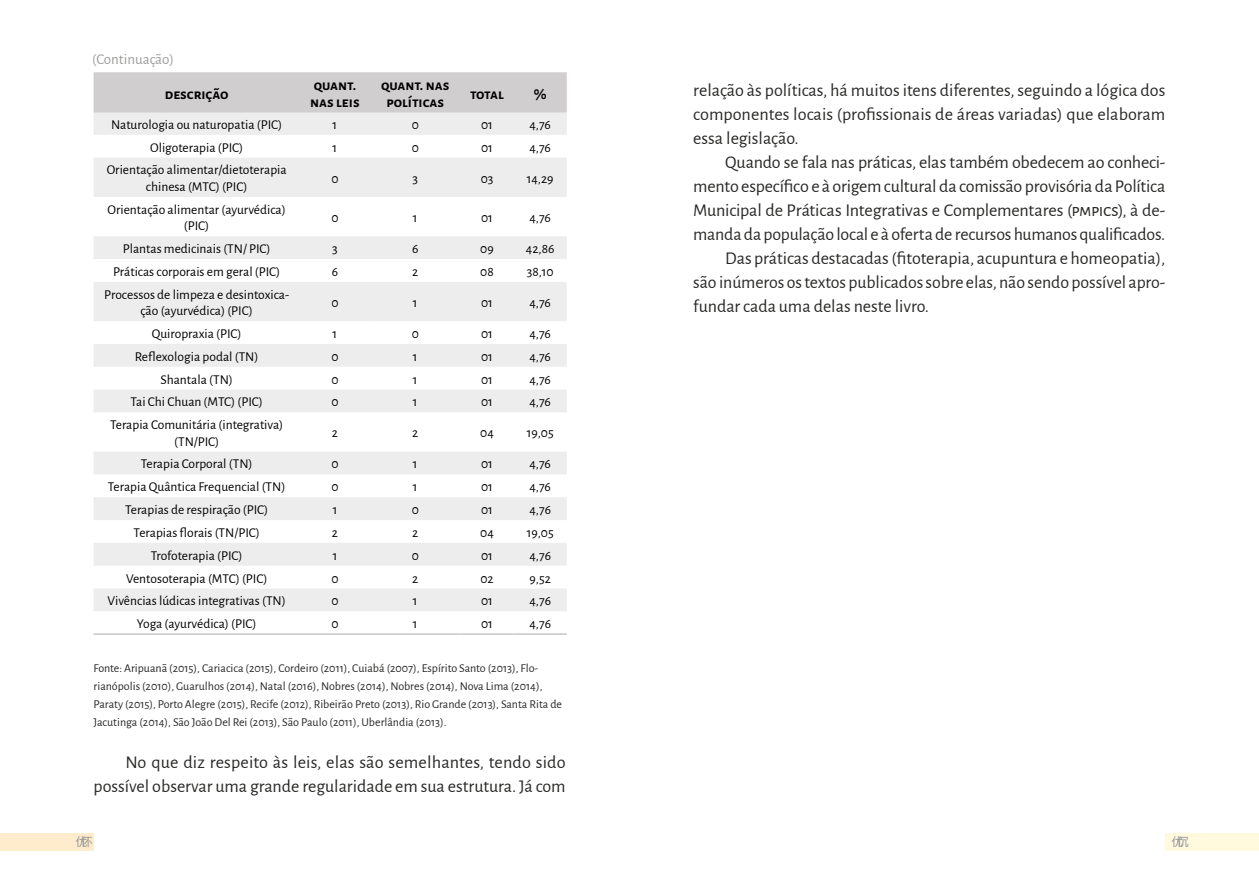
<style>
.page{position:relative;width:1259px;height:893px;background:#fff}
.page>*{position:absolute;margin:0;border:0;box-sizing:border-box;transform-origin:0 0}
.t1{font:18px/24px "Alegreya Sans";letter-spacing:-.005em;color:#282827;text-align:right}
.t2{font:700 15px/16.5px "Alegreya Sans";letter-spacing:-.005em;color:#000}
.t3{font:15px "Alegreya Sans";color:#9d9d9c}
.t4{font:13.5px/16.5px "Alegreya Sans";color:#000;text-align:center}
.t5{font:12px/18px "Alegreya Sans";color:#282827}
.t6{font:12px "Droid Sans Fallback";color:#9d9d9c}
</style>
<div class="page">
<div style="left:0;top:833px;width:94px;height:17px;background:#ffeccc"></div>
<div style="left:1165px;top:833px;width:94px;height:17px;background:#fff9de"></div>
<div style="left:94px;top:72px;width:473px;height:41px;background:#d0cece"></div>
<svg style="left:94px;top:113px;width:473px;height:498px;fill:#ededed"></svg>
<hr style="left:94px;top:633px;width:206px;height:2px;background:#c6c6c6">
<hr style="left:300px;top:633px;width:70px;height:2px;background:#c6c6c6">
<hr style="left:370px;top:633px;width:90px;height:2px;background:#c6c6c6">
<hr style="left:460px;top:633px;width:53px;height:2px;background:#c6c6c6">
<hr style="left:513px;top:633px;width:54px;height:2px;background:#c6c6c6">
<p class="t3" style="left:92px;top:49px;width:83px">(Continuação)</p>
<p class="t2" style="left:165px;top:84px;width:65px">DESCRIÇÃO</p>
<p class="t2" style="left:310px;top:76px;width:51px">QUANT.<br>NAS LEIS</p>
<p class="t2" style="left:381px;top:76px;width:70px;text-align:center">QUANT. NAS<br>POLÍTICAS</p>
<p class="t2" style="left:470px;top:84px;width:35px">TOTAL</p>
<p class="t2" style="left:534px;top:86px;width:14px">%</p>
<p class="t4" style="left:111px;top:116px;width:173px">Naturologia ou naturopatia (PIC)</p>
<p class="t4" style="left:333px;top:116px;width:6px">1</p>
<p class="t4" style="left:412px;top:116px;width:9px">0</p>
<p class="t4" style="left:481px;top:116px;width:13px">01</p>
<p class="t4" style="left:529px;top:116px;width:23px">4,76</p>
<p class="t4" style="left:150px;top:138px;width:95px">Oligoterapia (PIC)</p>
<p class="t4" style="left:333px;top:138px;width:6px">1</p>
<p class="t4" style="left:412px;top:138px;width:9px">0</p>
<p class="t4" style="left:481px;top:138px;width:13px">01</p>
<p class="t4" style="left:529px;top:138px;width:23px">4,76</p>
<p class="t4" style="left:107px;top:161px;width:181px">Orientação alimentar/dietoterapia chinesa (MTC) (PIC)</p>
<p class="t4" style="left:331px;top:169px;width:9px">0</p>
<p class="t4" style="left:412px;top:169px;width:7px">3</p>
<p class="t4" style="left:481px;top:169px;width:14px">03</p>
<p class="t4" style="left:527px;top:169px;width:28px">14,29</p>
<p class="t4" style="left:108px;top:200px;width:180px">Orientação alimentar (ayurvédica) (PIC)</p>
<p class="t4" style="left:331px;top:209px;width:9px">0</p>
<p class="t4" style="left:413px;top:209px;width:6px">1</p>
<p class="t4" style="left:481px;top:209px;width:13px">01</p>
<p class="t4" style="left:529px;top:209px;width:23px">4,76</p>
<p class="t4" style="left:123px;top:240px;width:150px">Plantas medicinais (TN/ PIC)</p>
<p class="t4" style="left:332px;top:240px;width:7px">3</p>
<p class="t4" style="left:412px;top:240px;width:8px">6</p>
<p class="t4" style="left:480px;top:240px;width:15px">09</p>
<p class="t4" style="left:526px;top:240px;width:30px">42,86</p>
<p class="t4" style="left:113px;top:263px;width:169px">Práticas corporais em geral (PIC)</p>
<p class="t4" style="left:332px;top:263px;width:8px">6</p>
<p class="t4" style="left:412px;top:263px;width:8px">2</p>
<p class="t4" style="left:480px;top:263px;width:15px">08</p>
<p class="t4" style="left:527px;top:263px;width:28px">38,10</p>
<p class="t4" style="left:104px;top:285px;width:187px">Processos de limpeza e desintoxica&shy;ção (ayurvédica) (PIC)</p>
<p class="t4" style="left:331px;top:294px;width:9px">0</p>
<p class="t4" style="left:413px;top:294px;width:6px">1</p>
<p class="t4" style="left:481px;top:294px;width:13px">01</p>
<p class="t4" style="left:529px;top:294px;width:23px">4,76</p>
<p class="t4" style="left:152px;top:325px;width:92px">Quiropraxia (PIC)</p>
<p class="t4" style="left:333px;top:325px;width:6px">1</p>
<p class="t4" style="left:412px;top:325px;width:9px">0</p>
<p class="t4" style="left:481px;top:325px;width:13px">01</p>
<p class="t4" style="left:529px;top:325px;width:23px">4,76</p>
<p class="t4" style="left:135px;top:347px;width:125px">Reflexologia podal (TN)</p>
<p class="t4" style="left:331px;top:347px;width:9px">0</p>
<p class="t4" style="left:413px;top:347px;width:6px">1</p>
<p class="t4" style="left:481px;top:347px;width:13px">01</p>
<p class="t4" style="left:529px;top:347px;width:23px">4,76</p>
<p class="t4" style="left:160px;top:370px;width:74px">Shantala (TN)</p>
<p class="t4" style="left:331px;top:370px;width:9px">0</p>
<p class="t4" style="left:413px;top:370px;width:6px">1</p>
<p class="t4" style="left:481px;top:370px;width:13px">01</p>
<p class="t4" style="left:529px;top:370px;width:23px">4,76</p>
<p class="t4" style="left:130px;top:393px;width:134px">Tai Chi Chuan (MTC) (PIC)</p>
<p class="t4" style="left:331px;top:393px;width:9px">0</p>
<p class="t4" style="left:413px;top:393px;width:6px">1</p>
<p class="t4" style="left:481px;top:393px;width:13px">01</p>
<p class="t4" style="left:529px;top:393px;width:23px">4,76</p>
<p class="t4" style="left:110px;top:416px;width:175px">Terapia Comunitária (integrativa) (TN/PIC)</p>
<p class="t4" style="left:332px;top:424px;width:8px">2</p>
<p class="t4" style="left:412px;top:424px;width:8px">2</p>
<p class="t4" style="left:480px;top:424px;width:15px">04</p>
<p class="t4" style="left:527px;top:424px;width:28px">19,05</p>
<p class="t4" style="left:141px;top:455px;width:113px">Terapia Corporal (TN)</p>
<p class="t4" style="left:331px;top:455px;width:9px">0</p>
<p class="t4" style="left:413px;top:455px;width:6px">1</p>
<p class="t4" style="left:481px;top:455px;width:13px">01</p>
<p class="t4" style="left:529px;top:455px;width:23px">4,76</p>
<p class="t4" style="left:108px;top:478px;width:179px">Terapia Quântica Frequencial (TN)</p>
<p class="t4" style="left:331px;top:478px;width:9px">0</p>
<p class="t4" style="left:413px;top:478px;width:6px">1</p>
<p class="t4" style="left:481px;top:478px;width:13px">01</p>
<p class="t4" style="left:529px;top:478px;width:23px">4,76</p>
<p class="t4" style="left:125px;top:501px;width:145px">Terapias de respiração (PIC)</p>
<p class="t4" style="left:333px;top:501px;width:6px">1</p>
<p class="t4" style="left:412px;top:501px;width:9px">0</p>
<p class="t4" style="left:481px;top:501px;width:13px">01</p>
<p class="t4" style="left:529px;top:501px;width:23px">4,76</p>
<p class="t4" style="left:134px;top:524px;width:128px">Terapias florais (TN/PIC)</p>
<p class="t4" style="left:332px;top:524px;width:8px">2</p>
<p class="t4" style="left:412px;top:524px;width:8px">2</p>
<p class="t4" style="left:480px;top:524px;width:15px">04</p>
<p class="t4" style="left:527px;top:524px;width:28px">19,05</p>
<p class="t4" style="left:151px;top:546px;width:93px">Trofoterapia (PIC)</p>
<p class="t4" style="left:333px;top:546px;width:6px">1</p>
<p class="t4" style="left:412px;top:546px;width:9px">0</p>
<p class="t4" style="left:481px;top:546px;width:13px">01</p>
<p class="t4" style="left:529px;top:546px;width:23px">4,76</p>
<p class="t4" style="left:126px;top:569px;width:143px">Ventosoterapia (MTC) (PIC)</p>
<p class="t4" style="left:331px;top:569px;width:9px">0</p>
<p class="t4" style="left:412px;top:569px;width:8px">2</p>
<p class="t4" style="left:480px;top:569px;width:15px">02</p>
<p class="t4" style="left:529px;top:569px;width:23px">9,52</p>
<p class="t4" style="left:108px;top:592px;width:180px">Vivências lúdicas integrativas (TN)</p>
<p class="t4" style="left:331px;top:592px;width:9px">0</p>
<p class="t4" style="left:413px;top:592px;width:6px">1</p>
<p class="t4" style="left:481px;top:592px;width:13px">01</p>
<p class="t4" style="left:529px;top:592px;width:23px">4,76</p>
<p class="t4" style="left:137px;top:615px;width:121px">Yoga (ayurvédica) (PIC)</p>
<p class="t4" style="left:331px;top:615px;width:9px">0</p>
<p class="t4" style="left:413px;top:615px;width:6px">1</p>
<p class="t4" style="left:481px;top:615px;width:13px">01</p>
<p class="t4" style="left:529px;top:615px;width:23px">4,76</p>
<p class="t5" style="left:94px;top:659px;width:470px">Fonte: Aripuanã (2015), Cariacica (2015), Cordeiro (2011), Cuiabá (2007), Espírito Santo (2013), Flo&shy;rianópolis (2010), Guarulhos (2014), Natal (2016), Nobres (2014), Nobres (2014), Nova Lima (2014), Paraty (2015), Porto Alegre (2015), Recife (2012), Ribeirão Preto (2013), Rio Grande (2013), Santa Rita de Jacutinga (2014), São João Del Rei (2013), São Paulo (2011), Uberlândia (2013).</p>
<h1 class="t1" style="left:94px;top:750px;width:474px">No que diz respeito às leis, elas são semelhantes, tendo sido possível observar uma grande regularidade em sua estrutura. Já com</h1>
<h1 class="t1" style="left:693px;top:78px;width:473px;text-align:justify">relação às políticas, há muitos itens diferentes, seguindo a lógica dos componentes locais (proissionais de áreas variadas) que elaboram essa legislação.</h1>
<h1 class="t1" style="left:725px;top:150px;width:442px">Quando se fala nas práticas, elas também obedecem ao conheci-</h1>
<h1 class="t1" style="left:693px;top:174px;width:474px">mento especíico e à origem cultural da comissão provisória da Política</h1>
<h1 class="t1" style="left:693px;top:198px;width:473px">Municipal de Práticas Integrativas e Complementares (pmpics), à de-</h1>
<h1 class="t1" style="left:693px;top:222px;width:473px">manda da população local e à oferta de recursos humanos qualiicados.</h1>
<h1 class="t1" style="left:725px;top:246px;width:442px">Das práticas destacadas (itoterapia, acupuntura e homeopatia),</h1>
<h1 class="t1" style="left:693px;top:270px;width:473px">são inúmeros os textos publicados sobre elas, não sendo possível apro-</h1>
<h1 class="t1" style="left:693px;top:294px;width:237px">fundar cada uma delas neste livro.</h1>
<p class="t6" style="left:75px;top:833px;width:19px">50</p>
<p class="t6" style="left:1171px;top:833px;width:19px">51</p>
</div>
